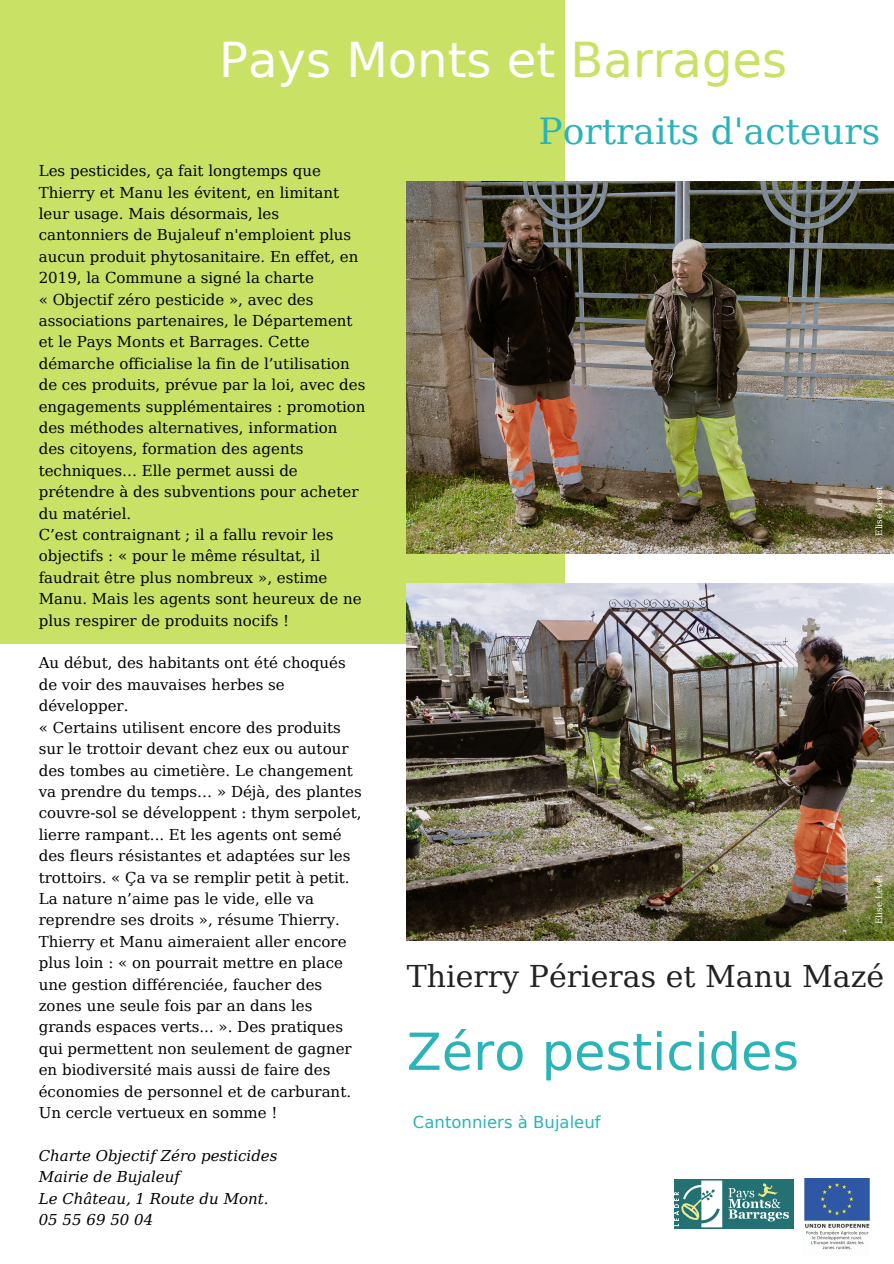
<style>
.page{position:relative;width:894px;height:1264px;background:#fff}
.page>*{position:absolute;margin:0;border:0;box-sizing:border-box;transform-origin:0 0}
.t1{font:51px "DejaVu Sans";color:#2bb4b8}
.t2{font:48px "DejaVu Sans";color:#fff}
.t3{font:36px "DejaVu Serif";color:#2bb4b8}
.t4{font:30px "DejaVu Serif";color:#222}
.t5{font:16.5px "DejaVu Sans";color:#2bb4b8}
.t6{font:15px/21.5px "DejaVu Serif";color:#000}
.t7{font:italic 15px "DejaVu Serif";color:#000}
.t8{font:8.85px "DejaVu Serif";color:#fff}
.s1{color:#c9e265}
</style>
<div class="page">
<div style="left:0;top:0;width:564px;height:643px;background:#c9e265"></div>
<img style="left:406px;top:182px;width:487px;height:371px">
<img style="left:406px;top:584px;width:487px;height:357px">
<img style="left:804px;top:1178px;width:64px;height:72px">
<img style="left:674px;top:1179px;width:119px;height:49px">
<p class="t2" style="left:219px;top:33px;width:569px">Pays Monts et <span class="s1">Barrages</span></p>
<p class="t3" style="left:538px;top:111px;width:343px">Portraits d'acteurs</p>
<p class="t6" style="left:39px;top:160px;width:321px">Les pesticides, ça fait longtemps que Thierry et Manu les évitent, en limitant leur usage. Mais désormais, les cantonniers de Bujaleuf n'emploient plus aucun produit phytosanitaire. En effet, en 2019, la Commune a signé la charte</p>
<p class="t6" style="left:39px;top:289px;width:328px">« Objectif zéro pesticide », avec des associations partenaires, le Département et le Pays Monts et Barrages. Cette démarche officialise la fin de l’utilisation de ces produits, prévue par la loi, avec des engagements supplémentaires : promotion des méthodes alternatives, information des citoyens, formation des agents techniques… Elle permet aussi de prétendre à des subventions pour acheter du matériel.</p>
<p class="t6" style="left:39px;top:524px;width:324px">C’est contraignant ; il a fallu revoir les objectifs : « pour le même résultat, il faudrait être plus nombreux », estime Manu. Mais les agents sont heureux de ne plus respirer de produits nocifs !</p>
<p class="t6" style="left:39px;top:652px;width:308px">Au début, des habitants ont été choqués de voir des mauvaises herbes se développer.</p>
<p class="t6" style="left:39px;top:716px;width:324px">« Certains utilisent encore des produits sur le trottoir devant chez eux ou autour des tombes au cimetière. Le changement va prendre du temps… » Déjà, des plantes couvre-sol se développent : thym serpolet, lierre rampant... Et les agents ont semé des fleurs résistantes et adaptées sur les trottoirs. « Ça va se remplir petit à petit.<br>La nature n’aime pas le vide, elle va reprendre ses droits », résume Thierry.</p>
<p class="t6" style="left:39px;top:930px;width:314px">Thierry et Manu aimeraient aller encore plus loin : « on pourrait mettre en place une gestion différenciée, faucher des zones une seule fois par an dans les grands espaces verts... ». Des pratiques qui permettent non seulement de gagner en biodiversité mais aussi de faire des économies de personnel et de carburant.<br>Un cercle vertueux en somme !</p>
<p class="t7" style="left:39px;top:1146px;width:240px">Charte Objectif Zéro pesticides</p>
<p class="t7" style="left:39px;top:1168px;width:143px">Mairie de Bujaleuf</p>
<p class="t7" style="left:39px;top:1189px;width:231px">Le Château, 1 Route du Mont.</p>
<p class="t7" style="left:39px;top:1210px;width:116px">05 55 69 50 04</p>
<p class="t8" style="left:873px;top:536px;width:51px;rotate:-90deg">Elise Levet</p>
<p class="t8" style="left:873px;top:924px;width:51px;rotate:-90deg">Elise Levet</p>
<p class="t4" style="left:406px;top:959px;width:479px">Thierry Périeras et Manu Mazé</p>
<p class="t1" style="left:406px;top:1022px;width:393px">Zéro pesticides</p>
<p class="t5" style="left:413px;top:1112px;width:189px">Cantonniers à Bujaleuf</p>
</div>
